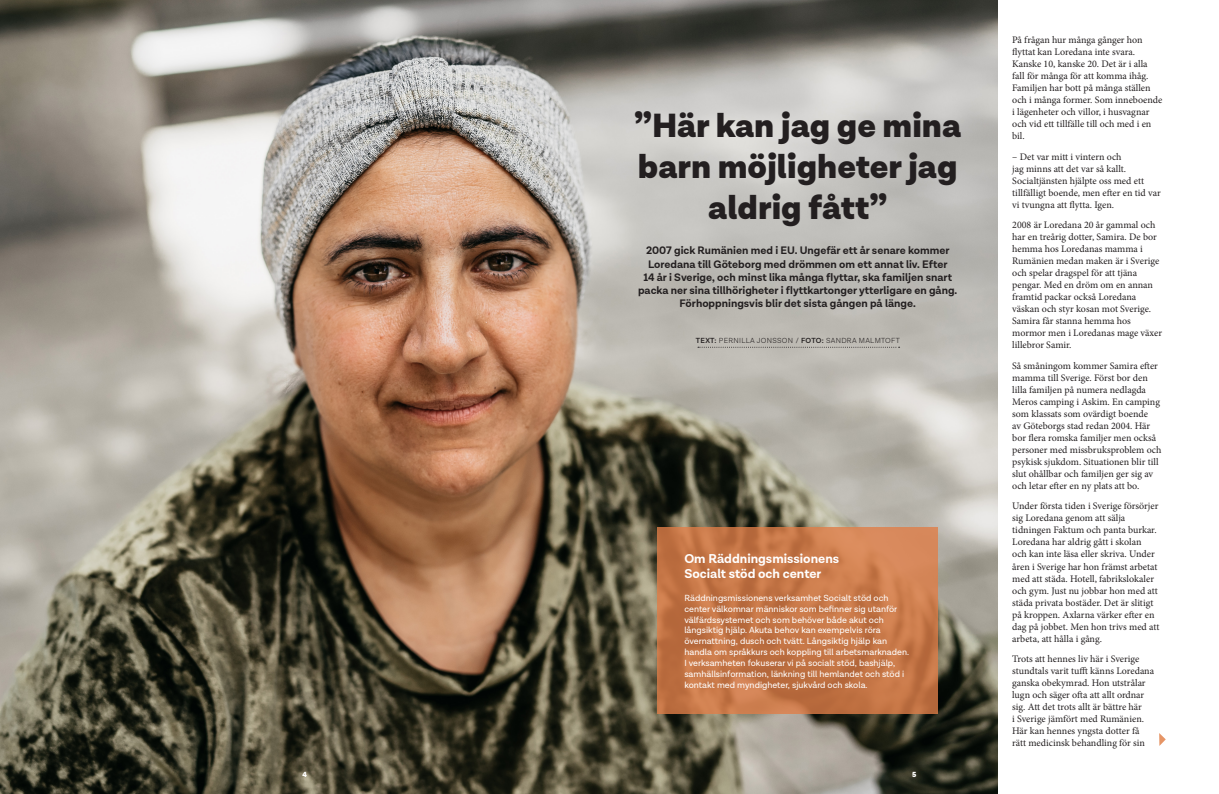
<style>
.page{position:relative;width:1219px;height:794px;background:#fff}
.page>*{position:absolute;margin:0;border:0;box-sizing:border-box;transform-origin:0 0}
.Rubrik_alt_2{font:900 34px/40.8px "Lota Grotesque";color:#231f20;text-align:center}
.Brödtext_Krönika_Lot{font:700 13px/15.6px "Lota Grotesque";color:#fff}
.Ingress_centrerad{font:700 11px/13.2px "Lota Grotesque";color:#231f20;text-align:center}
.Avdelare_artikel{font:10px/12px "Minion Pro";color:#231f20}
.Brödtext_Krönika_Lot-2{font:9px/10.8px "Lota Grotesque";color:#fff}
.TEXT_FOTO_Format{font:300 7.5px "Lota Grotesque";letter-spacing:.04em;color:#231f20}
.t1{font:900 7.5px "Lota Grotesque";color:#fff}
.s1{font-weight:600}
</style>
<div class="page">
<img style="left:0;top:0;width:998px;height:794px">
<svg style="left:1159px;top:733px;width:7px;height:13px"></svg>
<svg style="left:657px;top:527px;width:281px;height:187px;background:#c67748"></svg>
<svg style="left:698px;top:347px;width:202px;height:1px"></svg>
<p class="Rubrik_alt_2" style="left:634px;top:107px;width:328px">”Här kan jag ge mina barn möjligheter jag aldrig fått”</p>
<p class="Ingress_centrerad" style="left:638px;top:244px;width:321px">2007 gick Rumänien med i EU. Ungefär ett år senare kommer Loredana till Göteborg med drömmen om ett annat liv. Efter<br>14 år i Sverige, och minst lika många flyttar, ska familjen snart packa ner sina tillhörigheter i flyttkartonger ytterligare en gång.<br>Förhoppningsvis blir det sista gången på länge.</p>
<p class="TEXT_FOTO_Format" style="left:696px;top:336px;width:205px"><span class="s1">TEXT:</span> PERNILLA JONSSON / <span class="s1">FOTO:</span> SANDRA MALMTOFT</p>
<p class="Brödtext_Krönika_Lot" style="left:684px;top:551px;width:156px">Om Räddningsmissionens<br>Socialt stöd och center</p>
<p class="Brödtext_Krönika_Lot-2" style="left:684px;top:593px;width:226px">Räddningsmissionens verksamhet Socialt stöd och center välkomnar människor som befinner sig utanför välfärdssystemet och som behöver både akut och långsiktig hjälp. Akuta behov kan exempelvis röra övernattning, dusch och tvätt. Långsiktig hjälp kan handla om språkkurs och koppling till arbetsmarknaden.<br>I verksamheten fokuserar vi på socialt stöd, bashjälp, samhällsinformation, länkning till hemlandet och stöd i kontakt med myndigheter, sjukvård och skola.</p>
<p class="t1" style="left:302px;top:769px;width:6px">4</p>
<p class="t1" style="left:912px;top:769px;width:6px">5</p>
<p class="Avdelare_artikel" style="left:1012px;top:34px;width:152px">På frågan hur många gånger hon flyttat kan Loredana inte svara.<br>Kanske 10, kanske 20. Det är i alla fall för många för att komma ihåg.<br>Familjen har bott på många ställen och i många former. Som inneboende i lägenheter och villor, i husvagnar och vid ett tillfälle till och med i en bil.</p>
<p class="Avdelare_artikel" style="left:1012px;top:151px;width:150px">– Det var mitt i vintern och<br>jag minns att det var så kallt.<br>Socialtjänsten hjälpte oss med ett tillfälligt boende, men efter en tid var vi tvungna att flytta. Igen.</p>
<p class="Avdelare_artikel" style="left:1012px;top:219px;width:152px">2008 är Loredana 20 år gammal och har en treårig dotter, Samira. De bor hemma hos Loredanas mamma i<br>Rumänien medan maken är i Sverige och spelar dragspel för att tjäna pengar. Med en dröm om en annan framtid packar också Loredana väskan och styr kosan mot Sverige.<br>Samira får stanna hemma hos mormor men i Loredanas mage växer lillebror Samir.</p>
<p class="Avdelare_artikel" style="left:1012px;top:360px;width:151px">Så småningom kommer Samira efter mamma till Sverige. Först bor den lilla familjen på numera nedlagda Meros camping i Askim. En camping som klassats som ovärdigt boende<br>av Göteborgs stad redan 2004. Här bor flera romska familjer men också personer med missbruksproblem och psykisk sjukdom. Situationen blir till slut ohållbar och familjen ger sig av och letar efter en ny plats att bo.</p>
<p class="Avdelare_artikel" style="left:1012px;top:500px;width:149px">Under första tiden i Sverige försörjer sig Loredana genom att sälja tidningen Faktum och panta burkar.<br>Loredana har aldrig gått i skolan<br>och kan inte läsa eller skriva. Under åren i Sverige har hon främst arbetat med att städa. Hotell, fabrikslokaler och gym. Just nu jobbar hon med att städa privata bostäder. Det är slitigt på kroppen. Axlarna värker efter en dag på jobbet. Men hon trivs med att arbeta, att hålla i gång.</p>
<p class="Avdelare_artikel" style="left:1012px;top:653px;width:143px">Trots att hennes liv här i Sverige stundtals varit tufft känns Loredana ganska obekymrad. Hon utstrålar lugn och säger ofta att allt ordnar sig. Att det trots allt är bättre här<br>i Sverige jämfört med Rumänien.<br>Här kan hennes yngsta dotter få rätt medicinsk behandling för sin</p>
</div>
